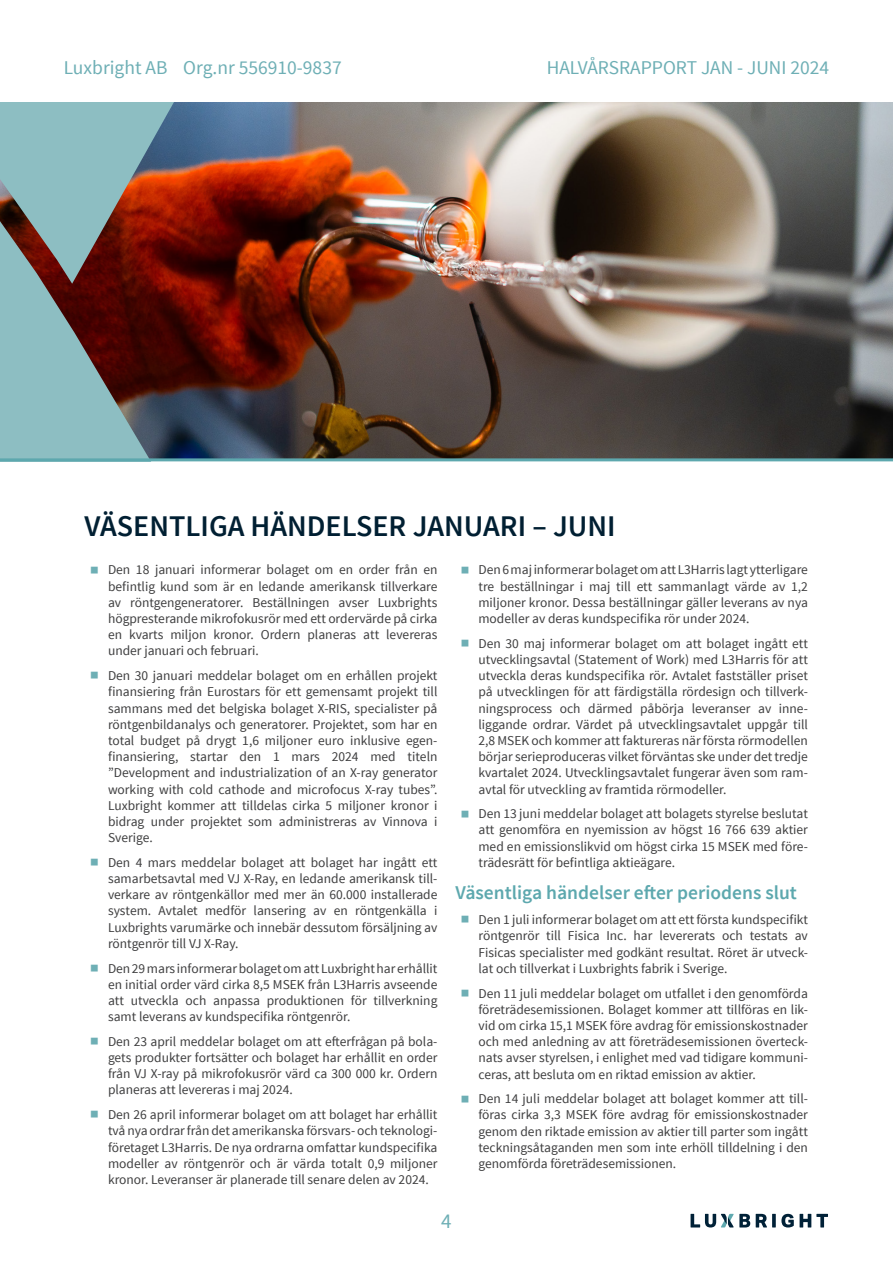
<style>
.page{position:relative;width:893px;height:1263px;background:#fff}
.page>*{position:absolute;margin:0;border:0;box-sizing:border-box;transform-origin:0 0}
.Rubrik_mörkblå{font:600 30px "Source Sans Pro";color:#001f32}
.t1{font:21px "Source Sans Pro";color:#6eafb5}
.t2{font:19.5px "Source Sans Pro";color:#6eafb5}
.Underrubrik_mindre{font:600 19.5px "Source Sans Pro";color:#5da8ae}
.t3{font:13.5px/16.2px "Source Sans Pro";color:#3e3e3f;text-align:justify}
.s1{font-family:"Georgia Pro";font-weight:300;font-stretch:condensed;font-size:30px;color:#6eafb5}
</style>
<div class="page">
<svg style="left:756px;top:1214px;width:11px;height:13px"></svg>
<svg style="left:772px;top:1214px;width:4px;height:13px"></svg>
<svg style="left:781px;top:1214px;width:13px;height:13px"></svg>
<svg style="left:800px;top:1214px;width:28px;height:13px"></svg>
<svg style="left:691px;top:1214px;width:59px;height:13px"></svg>
<img style="left:229px;top:102px;width:664px;height:356px">
<svg style="left:0;top:102px;width:229px;height:356px;background:#706667"></svg>
<hr style="left:0;top:458px;width:893px;height:3px;background:#5da8ae">
<h3 class="t2" style="left:64px;top:56px;width:279px">Luxbright AB Org.nr 556910-9837</h3>
<h3 class="t2" style="left:547px;top:56px;width:284px">HALVÅRSRAPPORT JAN - JUNI 2024</h3>
<p class="Rubrik_mörkblå" style="left:85px;top:507px;width:532px">VÄSENTLIGA HÄNDELSER JANUARI – JUNI</p>
<p class="t3" style="left:108px;top:562px;width:331px;text-indent:-19px"><span class="s1">▪</span> Den 18 januari informerar bolaget om en order från en befintlig kund som är en ledande amerikansk tillverkare av röntgengeneratorer. Beställningen avser Luxbrights högpresterande mikrofokusrör med ett ordervärde på cirka en kvarts miljon kronor. Ordern planeras att levereras under januari och februari.</p>
<p class="t3" style="left:108px;top:668px;width:331px;text-indent:-19px"><span class="s1">▪</span> Den 30 januari meddelar bolaget om en erhållen projekt finansiering från Eurostars för ett gemensamt projekt till sammans med det belgiska bolaget X-RIS, specialister på röntgenbildanalys och generatorer. Projektet, som har en total budget på drygt 1,6 miljoner euro inklusive egen&shy;finansiering, startar den 1 mars 2024 med titeln ”Development and industrialization of an X-ray generator working with cold cathode and microfocus X-ray tubes”.<br>Luxbright kommer att tilldelas cirka 5 miljoner kronor i bidrag under projektet som administreras av Vinnova i Sverige.</p>
<p class="t3" style="left:108px;top:854px;width:331px;text-indent:-19px"><span class="s1">▪</span> Den 4 mars meddelar bolaget att bolaget har ingått ett samarbetsavtal med VJ X-Ray, en ledande amerikansk till&shy;verkare av röntgenkällor med mer än 60.000 installerade system. Avtalet medför lansering av en röntgenkälla i Luxbrights varumärke och innebär dessutom försäljning av röntgenrör till VJ X-Ray.</p>
<p class="t3" style="left:108px;top:960px;width:331px;text-indent:-19px"><span class="s1">▪</span> Den 29 mars informerar bolaget om att Luxbright har erhållit en initial order värd cirka 8,5 MSEK från L3Harris avseende att utveckla och anpassa produktionen för tillverkning samt leverans av kundspecifika röntgenrör.</p>
<p class="t3" style="left:108px;top:1033px;width:331px;text-indent:-19px"><span class="s1">▪</span> Den 23 april meddelar bolaget om att efterfrågan på bola&shy;gets produkter fortsätter och bolaget har erhållit en order från VJ X-ray på mikrofokusrör värd ca 300 000 kr. Ordern planeras att levereras i maj 2024.</p>
<p class="t3" style="left:108px;top:1107px;width:331px;text-indent:-19px"><span class="s1">▪</span> Den 26 april informerar bolaget om att bolaget har erhållit två nya ordrar från det amerikanska försvars- och teknologi&shy;företaget L3Harris. De nya ordrarna omfattar kundspecifika modeller av röntgenrör och är värda totalt 0,9 miljoner kronor. Leveranser är planerade till senare delen av 2024.</p>
<p class="t3" style="left:478px;top:562px;width:331px;text-indent:-19px"><span class="s1">▪</span> Den 6 maj informerar bolaget om att L3Harris lagt ytterligare tre beställningar i maj till ett sammanlagt värde av 1,2 miljoner kronor. Dessa beställningar gäller leverans av nya modeller av deras kundspecifika rör under 2024.</p>
<p class="t3" style="left:478px;top:635px;width:331px;text-indent:-19px"><span class="s1">▪</span> Den 30 maj informerar bolaget om att bolaget ingått ett utvecklingsavtal (Statement of Work) med L3Harris för att utveckla deras kundspecifika rör. Avtalet fastställer priset på utvecklingen för att färdigställa rördesign och tillverk&shy;ningsprocess och därmed påbörja leveranser av inne&shy;liggande ordrar. Värdet på utvecklingsavtalet uppgår till 2,8 MSEK och kommer att faktureras när första rörmodellen börjar serieproduceras vilket förväntas ske under det tredje kvartalet 2024. Utvecklingsavtalet fungerar även som ram&shy;avtal för utveckling av framtida rörmodeller.</p>
<p class="t3" style="left:478px;top:806px;width:331px;text-indent:-19px"><span class="s1">▪</span> Den 13 juni meddelar bolaget att bolagets styrelse beslutat att genomföra en nyemission av högst 16 766 639 aktier med en emissionslikvid om högst cirka 15 MSEK med före&shy;trädesrätt för befintliga aktieägare.</p>
<p class="Underrubrik_mindre" style="left:455px;top:880px;width:343px">Väsentliga händelser efter periodens slut</p>
<p class="t3" style="left:478px;top:912px;width:331px;text-indent:-19px"><span class="s1">▪</span> Den 1 juli informerar bolaget om att ett första kundspecifikt röntgenrör till Fisica Inc. har levererats och testats av Fisicas specialister med godkänt resultat. Röret är utveck&shy;lat och tillverkat i Luxbrights fabrik i Sverige.</p>
<p class="t3" style="left:478px;top:985px;width:331px;text-indent:-19px"><span class="s1">▪</span> Den 11 juli meddelar bolaget om utfallet i den genomförda företrädesemissionen. Bolaget kommer att tillföras en lik&shy;vid om cirka 15,1 MSEK före avdrag för emissionskostnader och med anledning av att företrädesemissionen överteck&shy;nats avser styrelsen, i enlighet med vad tidigare kommuni&shy;ceras, att besluta om en riktad emission av aktier.</p>
<p class="t3" style="left:478px;top:1091px;width:331px;text-indent:-19px"><span class="s1">▪</span> Den 14 juli meddelar bolaget att bolaget kommer att till&shy;föras cirka 3,3 MSEK före avdrag för emissionskostnader genom den riktade emission av aktier till parter som ingått teckningsåtaganden men som inte erhöll tilldelning i den genomförda företrädesemissionen.</p>
<h2 class="t1" style="left:441px;top:1208px;width:12px">4</h2>
</div>
